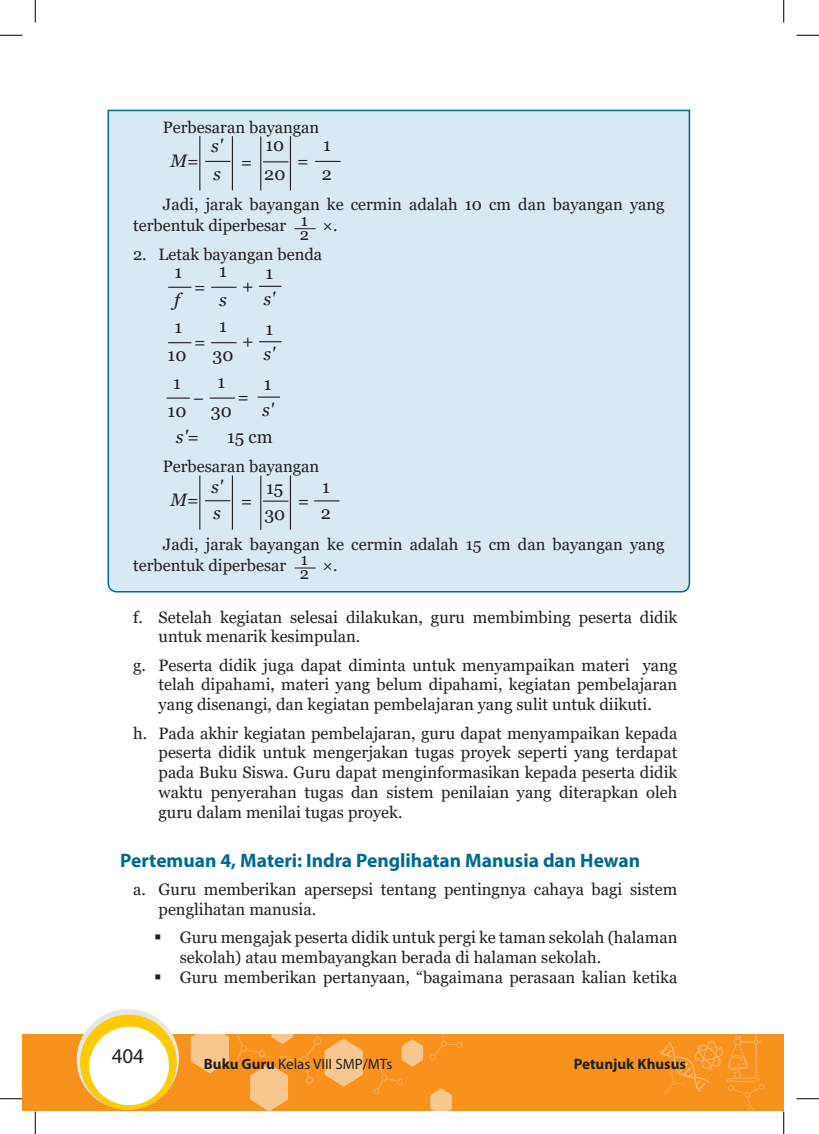
<style>
.page{position:relative;width:819px;height:1134px;background:#fff}
.page>*{position:absolute;margin:0;border:0;box-sizing:border-box;transform-origin:0 0}
.t1{font:21px "Myriad Pro";color:#231f20}
.t2{font:700 19.5px "Myriad Pro";color:#006991}
.t3{font:18px/29.1px "Georgia";color:#231f20}
.t4{font:italic 18px/27.6px "Georgia";color:#231f20}
.t5{font:16.5px/19.8px "Georgia";color:#231f20}
.t6{font:15px "Myriad Pro";color:#231f20}
.t7{font:700 15px "Myriad Pro";color:#231f20}
.s1{font-style:normal}
.s2{font-weight:700}
</style>
<div class="page">
<div style="left:22px;top:1033px;width:762px;height:77px;background:#f7931d"></div>
<svg style="left:190px;top:1033px;width:174px;height:78px"></svg>
<svg style="left:373px;top:1033px;width:90px;height:78px"></svg>
<svg style="left:660px;top:1034px;width:105px;height:77px"></svg>
<svg style="left:72px;top:1009px;width:111px;height:102px"></svg>
<div style="left:107px;top:109px;width:584px;height:484px;background:#d8e9f1"></div>
<svg style="left:205px;top:161px;width:25px;height:1px"></svg>
<hr style="left:199px;top:136px;width:1px;height:54px;background:#231f20">
<hr style="left:232px;top:136px;width:1px;height:54px;background:#231f20">
<svg style="left:263px;top:161px;width:25px;height:1px"></svg>
<hr style="left:260px;top:136px;width:1px;height:55px;background:#231f20">
<hr style="left:290px;top:136px;width:1px;height:54px;background:#231f20">
<svg style="left:315px;top:161px;width:25px;height:1px"></svg>
<svg style="left:294px;top:228px;width:22px;height:1px"></svg>
<svg style="left:211px;top:287px;width:26px;height:1px"></svg>
<svg style="left:168px;top:287px;width:23px;height:1px"></svg>
<svg style="left:259px;top:286px;width:22px;height:1px"></svg>
<svg style="left:211px;top:342px;width:26px;height:1px"></svg>
<svg style="left:168px;top:342px;width:23px;height:1px"></svg>
<svg style="left:259px;top:341px;width:22px;height:1px"></svg>
<svg style="left:210px;top:397px;width:25px;height:1px"></svg>
<svg style="left:167px;top:397px;width:23px;height:1px"></svg>
<hr style="left:257px;top:396px;width:23px;height:2px;background:#231f20">
<svg style="left:205px;top:500px;width:25px;height:1px"></svg>
<hr style="left:199px;top:475px;width:1px;height:54px;background:#231f20">
<hr style="left:232px;top:475px;width:1px;height:54px;background:#231f20">
<hr style="left:263px;top:500px;width:25px;height:2px;background:#231f20">
<hr style="left:260px;top:475px;width:1px;height:55px;background:#231f20">
<hr style="left:290px;top:475px;width:1px;height:54px;background:#231f20">
<svg style="left:314px;top:500px;width:25px;height:1px"></svg>
<svg style="left:294px;top:567px;width:22px;height:1px"></svg>
<svg style="left:0;top:35px;width:22px;height:1px"></svg>
<svg style="left:796px;top:35px;width:23px;height:1px"></svg>
<svg style="left:0;top:1098px;width:22px;height:1px"></svg>
<svg style="left:796px;top:1098px;width:23px;height:1px"></svg>
<svg style="left:35px;top:0;width:1px;height:22px"></svg>
<svg style="left:35px;top:1111px;width:1px;height:23px"></svg>
<svg style="left:783px;top:0;width:1px;height:22px"></svg>
<svg style="left:783px;top:1111px;width:1px;height:23px"></svg>
<p class="t5" style="left:163px;top:118px;width:158px">Perbesaran bayangan</p>
<p class="t4" style="left:170px;top:147px;width:30px">M<span class="s1">=</span></p>
<p class="t4" style="left:211px;top:132px;width:13px">s' s</p>
<p class="t3" style="left:264px;top:131px;width:23px">10<br>20</p>
<p class="t3" style="left:322px;top:130px;width:12px">1<br>2</p>
<p class="t3" style="left:297px;top:147px;width:13px">=</p>
<p class="t5" style="left:133px;top:194px;width:533px;line-height:21px;text-indent:30px">Jadi, jarak bayangan ke cermin adalah 10 cm dan bayangan yang terbentuk diperbesar 1</p>
<p class="t3" style="left:241px;top:147px;width:13px">=</p>
<p class="t5" style="left:323px;top:216px;width:17px">×.</p>
<p class="t5" style="left:300px;top:224px;width:11px">2</p>
<p class="t5" style="left:133px;top:244px;width:191px">2. Letak bayangan benda</p>
<p class="t3" style="left:194px;top:272px;width:13px">=</p>
<p class="t3" style="left:219px;top:256px;width:9px">1</p>
<p class="t4" style="left:219px;top:286px;width:9px">s</p>
<p class="t3" style="left:175px;top:257px;width:9px">1</p>
<p class="t4" style="left:174px;top:286px;width:7px">f</p>
<p class="t3" style="left:265px;top:259px;width:9px">1</p>
<p class="t4" style="left:264px;top:285px;width:13px">s'</p>
<p class="t3" style="left:242px;top:271px;width:13px">+</p>
<p class="t3" style="left:168px;top:313px;width:20px;line-height:28px;text-align:center">1<br>10</p>
<p class="t3" style="left:168px;top:369px;width:20px;line-height:28px;text-align:center">1<br>10</p>
<p class="t3" style="left:194px;top:328px;width:13px">=</p>
<p class="t3" style="left:212px;top:312px;width:22px;text-align:center">1<br>30</p>
<p class="t3" style="left:242px;top:327px;width:13px">+</p>
<p class="t3" style="left:193px;top:383px;width:13px">−</p>
<p class="t3" style="left:211px;top:367px;width:22px;text-align:center">1<br>30</p>
<p class="t3" style="left:238px;top:382px;width:13px">=</p>
<p class="t3" style="left:265px;top:314px;width:9px">1</p>
<p class="t4" style="left:264px;top:340px;width:13px">s'</p>
<p class="t3" style="left:264px;top:370px;width:9px">1</p>
<p class="t4" style="left:262px;top:396px;width:13px">s'</p>
<p class="t4" style="left:176px;top:423px;width:25px">s'<span class="s1">=</span></p>
<p class="t3" style="left:227px;top:423px;width:47px">15 cm</p>
<p class="t5" style="left:163px;top:457px;width:158px">Perbesaran bayangan</p>
<p class="t4" style="left:170px;top:486px;width:30px">M<span class="s1">=</span></p>
<p class="t4" style="left:211px;top:474px;width:13px;line-height:26.1px">s' s</p>
<p class="t3" style="left:321px;top:474px;width:12px;line-height:26.1px">1<br>2</p>
<p class="t5" style="left:133px;top:534px;width:533px;line-height:21px;text-indent:30px">Jadi, jarak bayangan ke cermin adalah 15 cm dan bayangan yang terbentuk diperbesar 1</p>
<p class="t3" style="left:264px;top:474px;width:22px;line-height:26.1px">15<br>30</p>
<p class="t3" style="left:241px;top:486px;width:13px">=</p>
<p class="t3" style="left:298px;top:487px;width:13px">=</p>
<p class="t5" style="left:323px;top:555px;width:17px">×.</p>
<p class="t5" style="left:159px;top:607px;width:520px;text-indent:-26px">f. Setelah kegiatan selesai dilakukan, guru membimbing peserta didik untuk menarik kesimpulan.</p>
<p class="t5" style="left:159px;top:655px;width:520px;text-align:justify;text-indent:-26px">g. Peserta didik juga dapat diminta untuk menyampaikan materi yang telah dipahami, materi yang belum dipahami, kegiatan pembelajaran yang disenangi, dan kegiatan pembelajaran yang sulit untuk diikuti.</p>
<p class="t5" style="left:159px;top:723px;width:520px;text-align:justify;text-indent:-26px">h. Pada akhir kegiatan pembelajaran, guru dapat menyampaikan kepada peserta didik untuk mengerjakan tugas proyek seperti yang terdapat pada Buku Siswa. Guru dapat menginformasikan kepada peserta didik waktu penyerahan tugas dan sistem penilaian yang diterapkan oleh guru dalam menilai tugas proyek.</p>
<p class="t2" style="left:120px;top:847px;width:521px">Pertemuan 4, Materi: Indra Penglihatan Manusia dan Hewan</p>
<p class="t5" style="left:159px;top:879px;width:520px;text-indent:-26px">a. Guru memberikan apersepsi tentang pentingnya cahaya bagi sistem penglihatan manusia.</p>
<p class="t5" style="left:180px;top:928px;width:499px">Guru mengajak peserta didik untuk pergi ke taman sekolah (halaman sekolah) atau membayangkan berada di halaman sekolah.<br>Guru memberikan pertanyaan, “bagaimana perasaan kalian ketika</p>
<p class="t5" style="left:300px;top:564px;width:11px">2</p>
<p class="t1" style="left:112px;top:1043px;width:34px">404</p>
<p class="t6" style="left:204px;top:1055px;width:190px"><span class="s2">Buku Guru</span> Kelas VIII SMP/MTs</p>
<p class="t7" style="left:574px;top:1054px;width:114px">Petunjuk Khusus</p>
</div>
